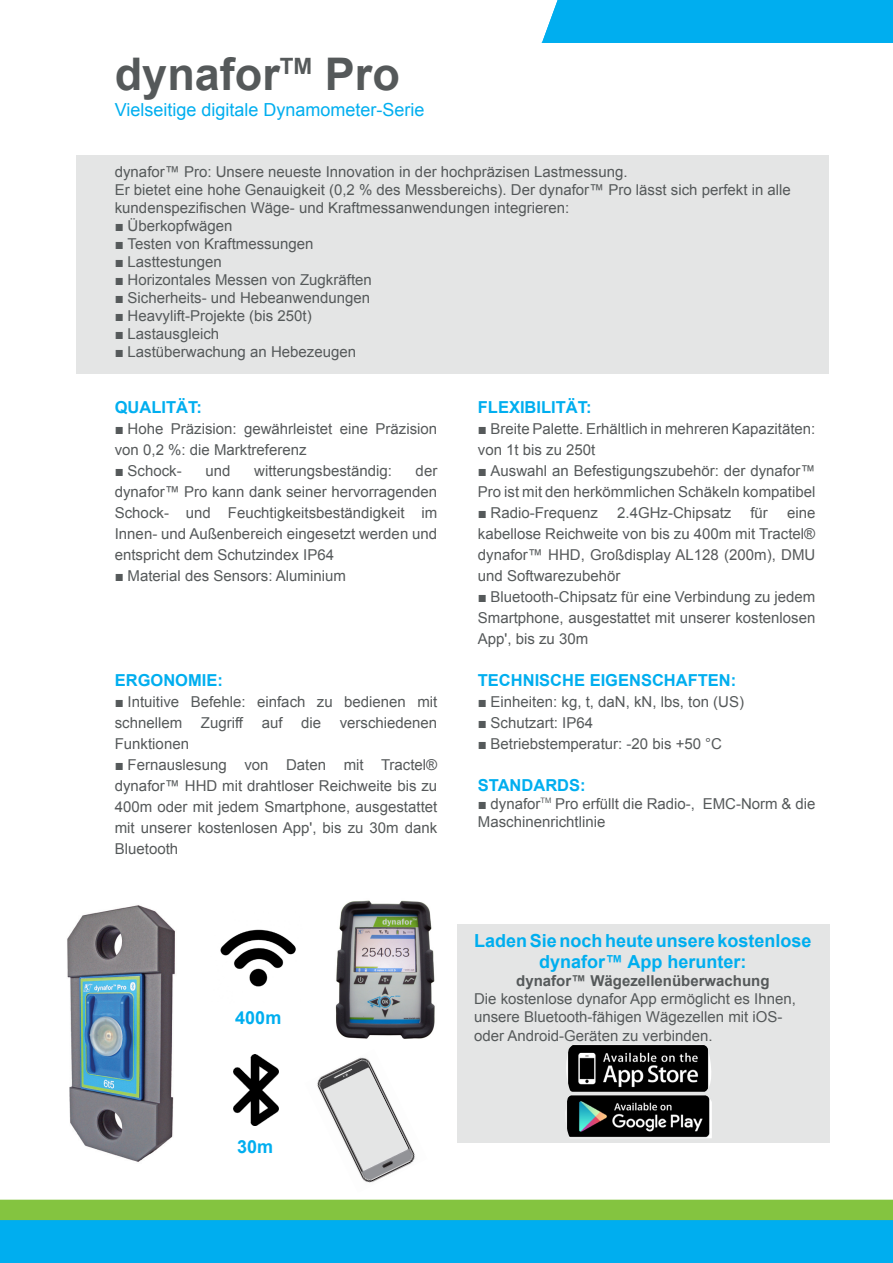
<style>
.page{position:relative;width:893px;height:1263px;background:#fff}
.page>*{position:absolute;margin:0;border:0;box-sizing:border-box;transform-origin:0 0}
.t1{font:700 45px "Arial";color:#55595a}
.t2{font:700 18px/21.6px "Arial";color:#00aeef;text-align:center}
.t3{font:18px "Arial";color:#00aeef}
.Texte_courant{font:700 16.5px "Arial";color:#00aeef}
.t4{font:15px/21px "Arial";color:#55595a}
.t5{font:700 15px "Arial";color:#55595a}
.s1{font-family:"Franklin Gothic";font-weight:800}
</style>
<div class="page">
<div style="left:0;top:1200px;width:893px;height:20px;background:#84c440"></div>
<div style="left:0;top:1220px;width:893px;height:43px;background:#00aeef"></div>
<div style="left:77px;top:155px;width:752px;height:219px;background:#e4e5e5"></div>
<div style="left:541px;top:0;width:352px;height:43px;background:#00aeef"></div>
<img style="left:67px;top:905px;width:108px;height:257px">
<img style="left:335px;top:900px;width:100px;height:139px">
<img style="left:220px;top:929px;width:76px;height:58px">
<img style="left:234px;top:1054px;width:45px;height:71px">
<img style="left:317px;top:1057px;width:98px;height:126px">
<svg style="left:324px;top:1068px;width:84px;height:102px"></svg>
<div style="left:457px;top:924px;width:372px;height:218px;background:#e4e5e5"></div>
<img style="left:565px;top:1045px;width:147px;height:93px">
<p class="t1" style="left:115px;top:45px;width:287px">dynafor<sup>TM</sup> Pro</p>
<p class="t3" style="left:115px;top:98px;width:311px">Vielseitige digitale Dynamometer-Serie</p>
<p class="t4" style="left:115px;top:161px;width:514px">dynafor™ Pro: Unsere neueste Innovation in der hochpräzisen Lastmessung.</p>
<p class="t4" style="left:115px;top:181px;width:678px;line-height:18px">Er bietet eine hohe Genauigkeit (0,2 % des Messbereichs). Der dynafor™ Pro lässt sich perfekt in alle kundenspezifischen Wäge- und Kraftmessanwendungen integrieren:</p>
<p class="t4" style="left:115px;top:215px;width:119px"><span class="s1">■</span> Überkopfwägen</p>
<p class="t4" style="left:115px;top:233px;width:200px"><span class="s1">■</span> Testen von Kraftmessungen</p>
<p class="t4" style="left:115px;top:251px;width:108px"><span class="s1">■</span> Lasttestungen</p>
<p class="t4" style="left:115px;top:269px;width:259px"><span class="s1">■</span> Horizontales Messen von Zugkräften</p>
<p class="t4" style="left:115px;top:287px;width:257px"><span class="s1">■</span> Sicherheits- und Hebeanwendungen</p>
<p class="t4" style="left:115px;top:305px;width:198px"><span class="s1">■</span> Heavylift-Projekte (bis 250t)</p>
<p class="t4" style="left:115px;top:323px;width:106px"><span class="s1">■</span> Lastausgleich</p>
<p class="t4" style="left:115px;top:341px;width:243px"><span class="s1">■</span> Lastüberwachung an Hebezeugen</p>
<p class="Texte_courant" style="left:115px;top:396px;width:89px">QUALITÄT:</p>
<p class="t4" style="left:115px;top:418px;width:324px"><span class="s1">■</span> Hohe Präzision: gewährleistet eine Präzision von 0,2 %: die Marktreferenz</p>
<p class="t4" style="left:115px;top:460px;width:68px"><span class="s1">■</span> Schock-</p>
<p class="t4" style="left:205px;top:460px;width:27px">und</p>
<p class="t4" style="left:254px;top:460px;width:139px">witterungsbeständig:</p>
<p class="t4" style="left:115px;top:460px;width:324px;text-align:justify;text-indent:301px">der dynafor™ Pro kann dank seiner hervorragenden Schock- und Feuchtigkeitsbeständigkeit im Innen- und Außenbereich eingesetzt werden und entspricht dem Schutzindex IP64</p>
<p class="t4" style="left:115px;top:565px;width:233px"><span class="s1">■</span> Material des Sensors: Aluminium</p>
<p class="Texte_courant" style="left:115px;top:669px;width:110px">ERGONOMIE:</p>
<p class="t4" style="left:115px;top:691px;width:324px;text-align:justify"><span class="s1">■</span> Intuitive Befehle: einfach zu bedienen mit schnellem Zugriff auf die verschiedenen Funktionen</p>
<p class="t4" style="left:115px;top:754px;width:324px;text-align:justify"><span class="s1">■</span> Fernauslesung von Daten mit Tractel® dynafor™ HHD mit drahtloser Reichweite bis zu 400m oder mit jedem Smartphone, ausgestattet mit unserer kostenlosen App', bis zu 30m dank Bluetooth</p>
<p class="t2" style="left:235px;top:1008px;width:48px">400m</p>
<p class="Texte_courant" style="left:478px;top:396px;width:115px">FLEXIBILITÄT:</p>
<p class="t4" style="left:478px;top:418px;width:339px"><span class="s1">■</span> Breite Palette. Erhältlich in mehreren Kapazitäten: von 1t bis zu 250t</p>
<p class="t4" style="left:478px;top:460px;width:339px"><span class="s1">■</span> Auswahl an Befestigungszubehör: der dynafor™<br>Pro ist mit den herkömmlichen Schäkeln kompatibel</p>
<p class="t4" style="left:478px;top:502px;width:122px"><span class="s1">■</span> Radio-Frequenz</p>
<p class="t4" style="left:617px;top:502px;width:116px">2.4GHz-Chipsatz</p>
<p class="t4" style="left:750px;top:502px;width:19px">für</p>
<p class="t4" style="left:478px;top:502px;width:339px;text-align:justify;text-indent:309px">eine kabellose Reichweite von bis zu 400m mit Tractel® dynafor™ HHD, Großdisplay AL128 (200m), DMU und Softwarezubehör</p>
<p class="t4" style="left:478px;top:586px;width:339px;text-align:justify"><span class="s1">■</span> Bluetooth-Chipsatz für eine Verbindung zu jedem Smartphone, ausgestattet mit unserer kostenlosen App', bis zu 30m</p>
<p class="Texte_courant" style="left:478px;top:669px;width:260px">TECHNISCHE EIGENSCHAFTEN:</p>
<p class="t4" style="left:478px;top:691px;width:268px"><span class="s1">■</span> Einheiten: kg, t, daN, kN, lbs, ton (US)</p>
<p class="t4" style="left:478px;top:712px;width:117px"><span class="s1">■</span> Schutzart: IP64</p>
<p class="t4" style="left:478px;top:733px;width:246px"><span class="s1">■</span> Betriebstemperatur: -20 bis +50 °C</p>
<p class="Texte_courant" style="left:478px;top:774px;width:109px">STANDARDS:</p>
<p class="t4" style="left:478px;top:795px;width:339px;line-height:18px"><span class="s1">■</span> dynafor<sup>TM</sup> Pro erfüllt die Radio-, EMC-Norm &amp; die<br>Maschinenrichtlinie</p>
<p class="t2" style="left:474px;top:930px;width:339px">Laden Sie noch heute unsere kostenlose dynafor™ App herunter:</p>
<p class="t5" style="left:516px;top:971px;width:255px">dynafor™ Wägezellenüberwachung</p>
<p class="t4" style="left:474px;top:990px;width:323px;line-height:18px">Die kostenlose dynafor App ermöglicht es Ihnen, unsere Bluetooth-fähigen Wägezellen mit iOS&shy;oder Android-Geräten zu verbinden.</p>
<p class="t2" style="left:237px;top:1136px;width:38px">30m</p>
</div>
